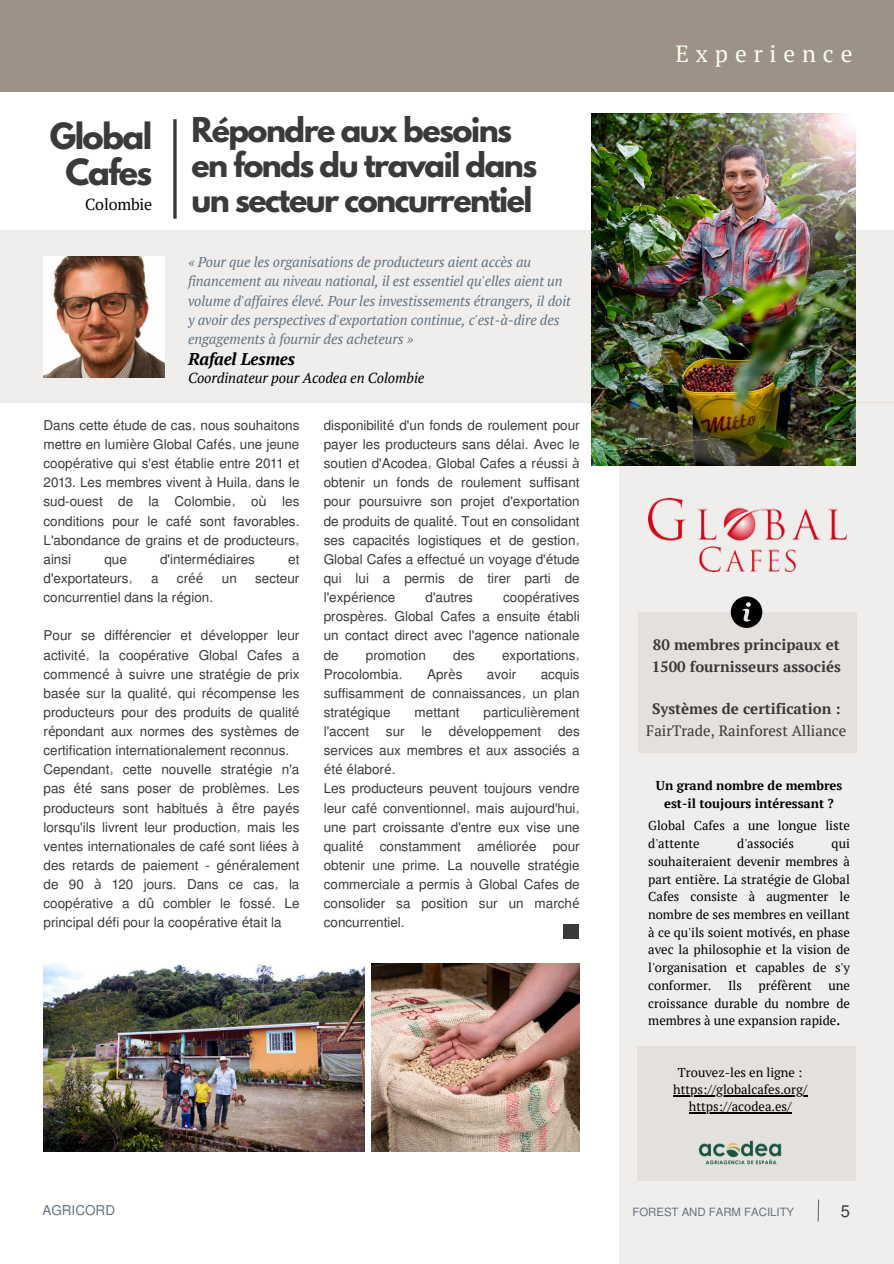
<style>
.page{position:relative;width:894px;height:1264px;background:#fff}
.page>*{position:absolute;margin:0;border:0;box-sizing:border-box;transform-origin:0 0}
.t1{font:700 31.95px/36.3px "League Spartan";letter-spacing:-.05em;color:#3b3939;text-align:center}
.t2{font:700 30.3px/35.1px "League Spartan";letter-spacing:-.05em;color:#3b3939}
.t3{font:23.4px "PT Serif";letter-spacing:.295em;color:#f9ffed}
.t4{font:italic 700 17.1px "PT Serif";letter-spacing:-.01em;color:#000}
.t5{font:16.5px "Mukti";color:#3b3939}
.t6{font:16.05px "PT Serif";letter-spacing:-.01em;color:#000}
.t7{font:15px/21.3px "PT Serif";color:#3b3939;text-align:center}
.t8{font:700 15px/21.3px "PT Serif";color:#3b3939}
.t9{font:italic 14.4px "PT Serif";letter-spacing:-.01em;color:#000}
.t10{font:italic 14.25px/19.2px "PT Serif";letter-spacing:-.01em;color:#637380}
.t11{font:13.5px/19.2px "Mukti";color:#3b3939;text-align:justify}
.t12{font:13.5px "Mukti";color:#637380}
.t13{font:12.9px/17.7px "PT Serif";color:#000;text-align:justify}
.t14{font:700 12.9px/17.7px "PT Serif";color:#000;text-align:center}
.t15{font:11.4px "Mukti";color:#637380}
.s1{font-family:"Noto Sans"}
.s2{font-weight:700}
</style>
<div class="page">
<div style="left:0;top:230px;width:893px;height:172px;background:#f0eeed"></div>
<div style="left:619px;top:402px;width:274px;height:861px;background:#f0eeed"></div>
<svg style="left:817px;top:1199px;width:2px;height:23px"></svg>
<div style="left:563px;top:923px;width:15px;height:15px;background:#3b3939"></div>
<svg style="left:173px;top:119px;width:4px;height:100px"></svg>
<div style="left:0;top:0;width:893px;height:92px;background:#9d9287"></div>
<img style="left:591px;top:114px;width:264px;height:352px">
<img style="left:648px;top:498px;width:198px;height:73px">
<div style="left:638px;top:612px;width:218px;height:141px;background:#e3e0dd"></div>
<svg style="left:730px;top:596px;width:32px;height:32px"></svg>
<img style="left:43px;top:963px;width:321px;height:188px">
<img style="left:372px;top:963px;width:207px;height:188px">
<div style="left:637px;top:1046px;width:218px;height:134px;background:#e3e0dd"></div>
<hr style="left:673px;top:1095px;width:134px;height:1px;background:#000">
<hr style="left:688px;top:1112px;width:103px;height:1px;background:#000">
<img style="left:43px;top:256px;width:121px;height:121px">
<h3 class="t1" style="left:50px;top:122px;width:104px">Global<br>Cafes</h3>
<p class="t6" style="left:85px;top:193px;width:69px">Colombie</p>
<h6 class="t2" style="left:191px;top:116px;width:347px">Répondre aux besoins en fonds du travail dans un secteur concurrentiel</h6>
<p class="t10" style="left:188px;top:252px;width:384px">« Pour que les organisations de producteurs aient accès au financement au niveau national, il est essentiel qu'elles aient un volume d'affaires élevé. Pour les investissements étrangers, il doit y avoir des perspectives d'exportation continue, c'est-à-dire des engagements à fournir des acheteurs »</p>
<h4 class="t4" style="left:188px;top:347px;width:109px">Rafael Lesmes</h4>
<p class="t9" style="left:188px;top:367px;width:238px">Coordinateur pour Acodea en Colombie</p>
<h2 class="t11" style="left:43px;top:415px;width:257px">Dans cette <span class="s1">é</span>tude de cas, nous souhaitons mettre en lumi<span class="s1">è</span>re Global Caf<span class="s1">é</span>s, une jeune coop<span class="s1">é</span>rative qui s'est <span class="s1">é</span>tablie entre 2011 et 2013. Les membres vivent <span class="s1">à</span> Huila, dans le sud-ouest de la Colombie, o<span class="s1">ù</span> les conditions pour le caf<span class="s1">é</span> sont favorables.<br>L'abondance de grains et de producteurs, ainsi</h2>
<h2 class="t11" style="left:104px;top:549px;width:24px">que</h2>
<h2 class="t11" style="left:160px;top:549px;width:96px">d'interm<span class="s1">é</span>diaires</h2>
<h2 class="t11" style="left:288px;top:549px;width:13px">et</h2>
<h2 class="t11" style="left:43px;top:568px;width:91px">d'exportateurs,</h2>
<h2 class="t11" style="left:151px;top:568px;width:9px">a</h2>
<h2 class="t11" style="left:177px;top:568px;width:28px">cr<span class="s1">éé</span></h2>
<h2 class="t11" style="left:222px;top:568px;width:16px">un</h2>
<h2 class="t11" style="left:255px;top:568px;width:46px">secteur</h2>
<h2 class="t11" style="left:43px;top:587px;width:171px">concurrentiel dans la r<span class="s1">é</span>gion.</h2>
<p class="t11" style="left:43px;top:625px;width:257px;text-align:left">Pour se diff<span class="s1">é</span>rencier et d<span class="s1">é</span>velopper leur activit<span class="s1">é</span>, la coop<span class="s1">é</span>rative Global Cafes a commenc<span class="s1">é à</span> suivre une strat<span class="s1">é</span>gie de prix bas<span class="s1">é</span>e sur la qualit<span class="s1">é</span>, qui r<span class="s1">é</span>compense les producteurs pour des produits de qualit<span class="s1">é </span>r<span class="s1">é</span>pondant aux normes des syst<span class="s1">è</span>mes de certification internationalement reconnus.<br>Cependant, cette nouvelle strat<span class="s1">é</span>gie n'a pas <span class="s1">é</span>t<span class="s1">é</span> sans poser de probl<span class="s1">è</span>mes. Les producteurs sont habitu<span class="s1">é</span>s <span class="s1">à ê</span>tre pay<span class="s1">é</span>s lorsqu'ils livrent leur production, mais les ventes internationales de caf<span class="s1">é</span> sont li<span class="s1">é</span>es <span class="s1">à </span>des retards de paiement - g<span class="s1">é</span>n<span class="s1">é</span>ralement de 90 <span class="s1">à</span> 120 jours. Dans ce cas, la coop<span class="s1">é</span>rative a d<span class="s1">û</span> combler le foss<span class="s1">é</span>. Le principal d<span class="s1">é</span>fi pour la coop<span class="s1">é</span>rative <span class="s1">é</span>tait la</p>
<h5 class="t11" style="left:324px;top:415px;width:257px">disponibilit<span class="s1">é</span> d'un fonds de roulement pour payer les producteurs sans d<span class="s1">é</span>lai. Avec le soutien d'Acodea, Global Cafes a r<span class="s1">é</span>ussi <span class="s1">à </span>obtenir un fonds de roulement suffisant pour poursuivre son projet d'exportation de produits de qualit<span class="s1">é</span>. Tout en consolidant ses capacit<span class="s1">é</span>s logistiques et de gestion, Global Cafes a effectu<span class="s1">é</span> un voyage d'<span class="s1">é</span>tude qui lui a permis de tirer parti de l'exp<span class="s1">é</span>rience</h5>
<h5 class="t11" style="left:324px;top:587px;width:257px;text-indent:179px">coop<span class="s1">é</span>ratives prosp<span class="s1">è</span>res. Global Cafes a ensuite <span class="s1">é</span>tabli un contact direct avec l'agence nationale de</h5>
<h5 class="t11" style="left:425px;top:587px;width:49px">d'autres</h5>
<h5 class="t11" style="left:366px;top:644px;width:61px">promotion</h5>
<h5 class="t11" style="left:453px;top:644px;width:23px">des</h5>
<h5 class="t11" style="left:502px;top:644px;width:79px">exportations,</h5>
<h5 class="t11" style="left:324px;top:663px;width:80px">Procolombia.</h5>
<h5 class="t11" style="left:427px;top:663px;width:37px">Apr<span class="s1">è</span>s</h5>
<h5 class="t11" style="left:487px;top:663px;width:31px">avoir</h5>
<h5 class="t11" style="left:324px;top:663px;width:257px;text-indent:217px">acquis suffisamment de connaissances, un plan strat<span class="s1">é</span>gique</h5>
<h5 class="t11" style="left:324px;top:702px;width:257px;text-align:left;text-indent:160px">particuli<span class="s1">è</span>rement l'accent sur le d<span class="s1">é</span>veloppement des services aux membres et aux associ<span class="s1">é</span>s a <span class="s1">é</span>t<span class="s1">é é</span>labor<span class="s1">é</span>.<br>Les producteurs peuvent toujours vendre leur caf<span class="s1">é</span> conventionnel, mais aujourd'hui, une part croissante d'entre eux vise une qualit<span class="s1">é</span> constamment am<span class="s1">é</span>lior<span class="s1">é</span>e pour obtenir une prime. La nouvelle strat<span class="s1">é</span>gie commerciale a permis <span class="s1">à</span> Global Cafes de consolider sa position sur un march<span class="s1">é </span>concurrentiel.</h5>
<h5 class="t11" style="left:414px;top:702px;width:46px">mettant</h5>
<p class="t3" style="left:675px;top:38px;width:178px">Experience</p>
<h6 class="t8" style="left:651px;top:634px;width:190px">80 membres principaux et<br>1500 fournisseurs associés</h6>
<p class="t7" style="left:646px;top:698px;width:202px"><span class="s2">Systèmes de certification :<br></span>FairTrade, Rainforest Alliance</p>
<h6 class="t14" style="left:655px;top:776px;width:188px">Un grand nombre de membres est-il toujours intéressant ?</h6>
<p class="t13" style="left:648px;top:816px;width:203px">Global Cafes a une longue liste d'attente</p>
<p class="t13" style="left:737px;top:834px;width:58px">d'associés</p>
<p class="t13" style="left:648px;top:834px;width:203px;text-indent:183px">qui souhaiteraient devenir membres à part entière. La stratégie de Global Cafes consiste à augmenter le nombre de ses membres en veillant à ce qu'ils soient motivés, en phase avec la philosophie et la vision de l'organisation et capables de s'y conformer.</p>
<p class="t13" style="left:727px;top:976px;width:15px">Ils</p>
<p class="t13" style="left:758px;top:976px;width:55px">préfèrent</p>
<p class="t13" style="left:648px;top:976px;width:203px;text-indent:180px">une croissance durable du nombre de membres à une expansion rapide<span class="s2">.</span></p>
<p class="t13" style="left:677px;top:1063px;width:126px">Trouvez-les en ligne :</p>
<p class="t13" style="left:673px;top:1080px;width:135px">https://globalcafes.org/</p>
<p class="t13" style="left:688px;top:1097px;width:104px">https://acodea.es/</p>
<h1 class="t12" style="left:42px;top:1200px;width:74px">AGRICORD</h1>
<h1 class="t15" style="left:632px;top:1203px;width:163px">FOREST AND FARM FACILITY</h1>
<p class="t5" style="left:840px;top:1199px;width:11px">5</p>
</div>
